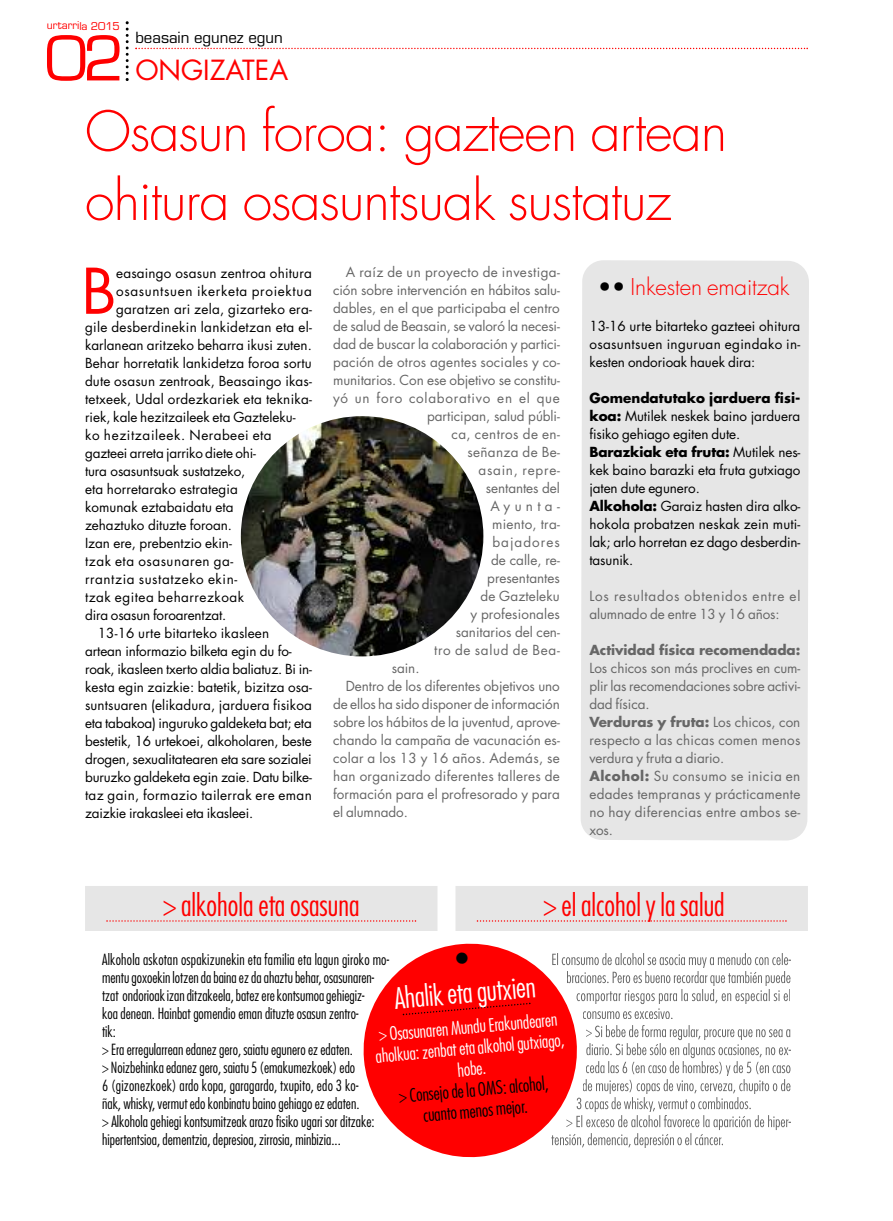
<style>
.page{position:relative;width:893px;height:1221px;background:#fff}
.page>*{position:absolute;margin:0;border:0;box-sizing:border-box;transform-origin:0 0}
.t1{font:61.2px "Futura";color:#f00}
.t2{font:60px "Eurostile";color:#f00}
.t3{font:300 54px/69px "Futura";letter-spacing:-.02em;color:#f00}
.t4{font:300 condensed 30px "Futura";color:#f00}
.t5{font:300 condensed 28.5px "Futura";color:#fff}
.t6{font:27px "Futura";color:#f00}
.t7{font:300 22.5px "Futura";letter-spacing:-.005em;color:#f00}
.t8{font:300 condensed 18px/21px "Futura";color:#fff;text-align:center}
.t9{font:300 condensed 18px/21px "Futura";color:#000;text-align:center}
.t10{font:300 condensed 15px/18px "Futura";color:#000}
.t11{font:15px "Eurostile";color:#000}
.t12{font:13.5px/18px "Futura";color:#000;text-align:justify}
.t13{font:13.5px/18px "Futura";letter-spacing:.005em;color:#666}
.t14{font:13.5px/18px "Futura";letter-spacing:.055em;color:#666}
.t15{font:13.5px "Futura";letter-spacing:.045em;color:#000}
.t16{font:13.5px "Futura";letter-spacing:.03em;color:#666}
.t17{font:13.5px "Futura";letter-spacing:.02em;color:#000}
.t18{font:13.5px "Futura";letter-spacing:.025em;color:#000}
.t19{font:13.5px "Futura";letter-spacing:.05em;color:#000}
.t20{font:700 13.5px "Futura";letter-spacing:-.005em;color:#666}
.t21{font:13.5px "Futura";letter-spacing:.035em;color:#000}
.t22{font:13.5px "Futura";letter-spacing:.04em;color:#000}
.t23{font:13.5px "Futura";letter-spacing:.05em;color:#666}
.t24{font:13.5px "Futura";letter-spacing:.025em;color:#666}
.t25{font:13.5px "Futura";letter-spacing:.075em;color:#666}
.t26{font:10.5px "Eurostile";letter-spacing:-.005em;color:#f00}
.s1{color:#000}
.s2{font-weight:700}
</style>
<div class="page">
<svg style="left:135px;top:48px;width:673px;height:1px"></svg>
<svg style="left:126px;top:21px;width:3px;height:60px"></svg>
<div style="left:581px;top:260px;width:228px;height:580px;background:#e6e6e6"></div>
<div style="left:85px;top:885px;width:352px;height:45px;background:#e6e6e6"></div>
<svg style="left:106px;top:920px;width:310px;height:1px"></svg>
<div style="left:455px;top:885px;width:353px;height:45px;background:#e6e6e6"></div>
<svg style="left:477px;top:920px;width:310px;height:1px"></svg>
<svg style="left:582px;top:953px;width:58px;height:12px"></svg>
<svg style="left:582px;top:971px;width:60px;height:12px"></svg>
<svg style="left:582px;top:990px;width:68px;height:14px"></svg>
<svg style="left:583px;top:1011px;width:88px;height:26px"></svg>
<svg style="left:586px;top:1043px;width:73px;height:12px"></svg>
<svg style="left:582px;top:1061px;width:79px;height:66px"></svg>
<svg style="left:582px;top:1133px;width:45px;height:14px"></svg>
<img style="left:241px;top:416px;width:242px;height:240px;border-radius:50%">
<svg style="left:363px;top:943px;width:219px;height:215px;fill:#f00"></svg>
<svg style="left:402px;top:1001px;width:128px;height:15px;background:#f60000"></svg>
<svg style="left:456px;top:952px;width:12px;height:12px"></svg>
<p class="t26" style="left:47px;top:22px;width:74px">urtarrila 2015</p>
<h2 class="t2" style="left:45px;top:35px;width:80px">02</h2>
<p class="t11" style="left:135px;top:32px;width:149px">beasain egunez egun</p>
<h3 class="t6" style="left:135px;top:58px;width:154px">ONGIZATEA</h3>
<h3 class="t3" style="left:85px;top:101px;width:644px">Osasun foroa: gazteen artean ohitura osasuntsuak sustatuz</h3>
<h1 class="t1" style="left:81px;top:263px;width:36px">B</h1>
<p class="t12" style="left:116px;top:265px;width:197px">easaingo osasun zentroa ohitura</p>
<p class="t19" style="left:116px;top:284px;width:197px">osasuntsuen ikerketa proiektua</p>
<p class="t12" style="left:116px;top:301px;width:197px">garatzen ari zela, gizarteko era-</p>
<p class="t17" style="left:85px;top:320px;width:228px">gile desberdinekin lankidetzan eta el-</p>
<p class="t12" style="left:85px;top:337px;width:228px">karlanean aritzeko beharra ikusi zuten.</p>
<p class="t12" style="left:85px;top:355px;width:228px">Behar horretatik lankidetza foroa sortu</p>
<p class="t12" style="left:85px;top:373px;width:228px">dute osasun zentroak, Beasaingo ikas-</p>
<p class="t12" style="left:85px;top:391px;width:228px">tetxeek, Udal ordezkariek eta teknika-</p>
<p class="t12" style="left:85px;top:409px;width:212px">riek, kale hezitzaileek eta Gazteleku-</p>
<p class="t15" style="left:85px;top:428px;width:188px">ko hezitzaileek. Nerabeei eta</p>
<p class="t12" style="left:85px;top:445px;width:173px">gazteei arreta jarriko diete ohi-</p>
<p class="t12" style="left:85px;top:463px;width:162px">tura osasuntsuak sustatzeko,</p>
<p class="t12" style="left:85px;top:481px;width:154px">eta horretarako estrategia</p>
<p class="t12" style="left:85px;top:499px;width:150px">komunak eztabaidatu eta</p>
<p class="t12" style="left:85px;top:517px;width:148px">zehaztuko dituzte foroan.</p>
<p class="t12" style="left:85px;top:535px;width:148px">Izan ere, prebentzio ekin-</p>
<p class="t22" style="left:85px;top:554px;width:150px">tzak eta osasunaren ga-</p>
<p class="t15" style="left:85px;top:572px;width:154px">rrantzia sustatzeko ekin-</p>
<p class="t21" style="left:85px;top:590px;width:161px">tzak egitea beharrezkoak</p>
<p class="t12" style="left:85px;top:607px;width:143px">dira osasun foroarentzat.</p>
<p class="t12" style="left:98px;top:625px;width:173px">13-16 urte bitarteko ikasleen</p>
<p class="t12" style="left:85px;top:643px;width:208px">artean informazio bilketa egin du fo-</p>
<p class="t12" style="left:85px;top:661px;width:228px">roak, ikasleen txerto aldia baliatuz. Bi in-</p>
<p class="t12" style="left:85px;top:679px;width:228px">kesta egin zaizkie: batetik, bizitza osa-</p>
<p class="t12" style="left:85px;top:697px;width:228px">suntsuaren (elikadura, jarduera fisikoa</p>
<p class="t12" style="left:85px;top:715px;width:228px">eta tabakoa) inguruko galdeketa bat; eta</p>
<p class="t12" style="left:85px;top:733px;width:228px">bestetik, 16 urtekoei, alkoholaren, beste</p>
<p class="t12" style="left:85px;top:751px;width:228px">drogen, sexualitatearen eta sare sozialei</p>
<p class="t12" style="left:85px;top:769px;width:228px">buruzko galdeketa egin zaie. Datu bilke-</p>
<p class="t18" style="left:85px;top:788px;width:228px">taz gain, formazio tailerrak ere eman</p>
<p class="t12" style="left:85px;top:805px;width:170px">zaizkie irakasleei eta ikasleei.</p>
<p class="t16" style="left:346px;top:266px;width:216px">A raíz de un proyecto de investiga-</p>
<p class="t13" style="left:333px;top:282px;width:228px">ción sobre intervención en hábitos salu-</p>
<p class="t13" style="left:333px;top:300px;width:228px">dables, en el que participaba el centro</p>
<p class="t13" style="left:333px;top:318px;width:228px">de salud de Beasain, se valoró la necesi-</p>
<p class="t13" style="left:333px;top:336px;width:228px">dad de buscar la colaboración y partici-</p>
<p class="t13" style="left:333px;top:354px;width:228px">pación de otros agentes sociales y co-</p>
<p class="t13" style="left:333px;top:372px;width:228px">munitarios. Con ese objetivo se constitu-</p>
<p class="t14" style="left:333px;top:390px;width:228px">yó un foro colaborativo en el que</p>
<p class="t13" style="left:427px;top:408px;width:134px">participan, salud públi-</p>
<p class="t16" style="left:451px;top:428px;width:110px">ca, centros de en-</p>
<p class="t24" style="left:467px;top:446px;width:94px">señanza de Be-</p>
<p class="t14" style="left:478px;top:462px;width:83px">asain, repre-</p>
<p class="t13" style="left:486px;top:480px;width:75px">sentantes del</p>
<p class="t13" style="left:490px;top:498px;width:71px">Ayunta-</p>
<p class="t13" style="left:492px;top:516px;width:69px">miento, tra-</p>
<p class="t25" style="left:492px;top:536px;width:69px">bajadores</p>
<p class="t13" style="left:491px;top:552px;width:70px">de calle, re-</p>
<p class="t13" style="left:487px;top:570px;width:74px">presentantes</p>
<p class="t13" style="left:480px;top:588px;width:81px">de Gazteleku</p>
<p class="t13" style="left:471px;top:606px;width:91px">y profesionales</p>
<p class="t13" style="left:456px;top:624px;width:106px">sanitarios del cen-</p>
<p class="t23" style="left:434px;top:644px;width:127px">tro de salud de Bea-</p>
<p class="t13" style="left:392px;top:660px;width:29px">sain.</p>
<p class="t13" style="left:346px;top:678px;width:216px">Dentro de los diferentes objetivos uno</p>
<p class="t13" style="left:333px;top:696px;width:228px">de ellos ha sido disponer de información</p>
<p class="t13" style="left:333px;top:714px;width:228px">sobre los hábitos de la juventud, aprove-</p>
<p class="t13" style="left:333px;top:732px;width:228px">chando la campaña de vacunación es-</p>
<p class="t13" style="left:333px;top:750px;width:228px">colar a los 13 y 16 años. Además, se</p>
<p class="t13" style="left:333px;top:768px;width:228px">han organizado diferentes talleres de</p>
<p class="t13" style="left:333px;top:786px;width:228px">formación para el profresorado y para</p>
<p class="t13" style="left:333px;top:804px;width:76px">el alumnado.</p>
<h3 class="t7" style="left:598px;top:276px;width:193px"><span class="s1">••</span> Inkesten emaitzak</h3>
<p class="t12" style="left:589px;top:318px;width:213px">13-16 urte bitarteko gazteei ohitura osasuntsuen inguruan egindako in&shy;kesten ondorioak hauek dira:</p>
<p class="t12" style="left:589px;top:390px;width:213px;text-align:left"><span class="s2">Gomendatutako jarduera fisi&shy;koa:</span> Mutilek neskek baino jarduera fisiko gehiago egiten dute.<br><span class="s2">Barazkiak eta fruta:</span> Mutilek nes&shy;kek baino barazki eta fruta gutxiago jaten dute egunero.<br><span class="s2">Alkohola:</span> Garaiz hasten dira alko&shy;hokola probatzen neskak zein muti&shy;lak; arlo horretan ez dago desberdin&shy;tasunik.</p>
<p class="t14" style="left:589px;top:588px;width:213px">Los resultados obtenidos entre el alumnado de entre 13 y 16 años:</p>
<p class="t20" style="left:589px;top:643px;width:213px">Actividad física recomendada:</p>
<p class="t13" style="left:589px;top:660px;width:213px">Los chicos son más proclives en cum&shy;plir las recomendaciones sobre activi&shy;dad física.<br><span class="s2">Verduras y fruta:</span> Los chicos, con respecto a las chicas comen menos verdura y fruta a diario.<br><span class="s2">Alcohol:</span> Su consumo se inicia en edades tempranas y prácticamente no hay diferencias entre ambos se&shy;xos.</p>
<h3 class="t4" style="left:163px;top:891px;width:198px">&gt; alkohola eta osasuna</h3>
<h3 class="t4" style="left:543px;top:891px;width:183px">&gt; el alcohol y la salud</h3>
<p class="t10" style="left:102px;top:951px;width:289px">Alkohola askotan ospakizunekin eta familia eta lagun giroko mo&shy;mentugoxoekinlotzendabainaezdaahaztubehar,osasunaren&shy;tzat ondorioakizanditzakeela,batezerekontsumoagehiegiz-<br>koa denean. Hainbat gomendio eman dituzte osasun zentro-<br>tik:<br>&gt; Era erregularrean edanez gero, saiatu egunero ez edaten.<br>&gt; Noizbehinkaedanezgero, saiatu 5 (emakumezkoek)edo<br>6 (gizonezkoek) ardo kopa, garagardo, txupito, edo 3 ko-<br>ñak, whisky, vermut edo konbinatu baino gehiago ez edaten.<br>&gt; Alkohola gehiegi kontsumitzeak arazo fisiko ugari sor ditzake: hipertentsioa, dementzia, depresioa, zirrosia, minbizia...</p>
<h3 class="t5" style="left:393px;top:986px;width:143px;rotate:-5deg">Ahaliketagutxien</h3>
<h3 class="t8" style="left:373px;top:1025px;width:191px;rotate:-5deg">&gt; Osasunaren MunduErakundearen aholkua:zenbatetaalkoholgutxiago, hobe.</h3>
<h3 class="t9" style="left:398px;top:1086px;width:151px;rotate:-5deg">&gt; Consejodela OMS:alcohol, cuanto menos mejor.</h3>
</div>
